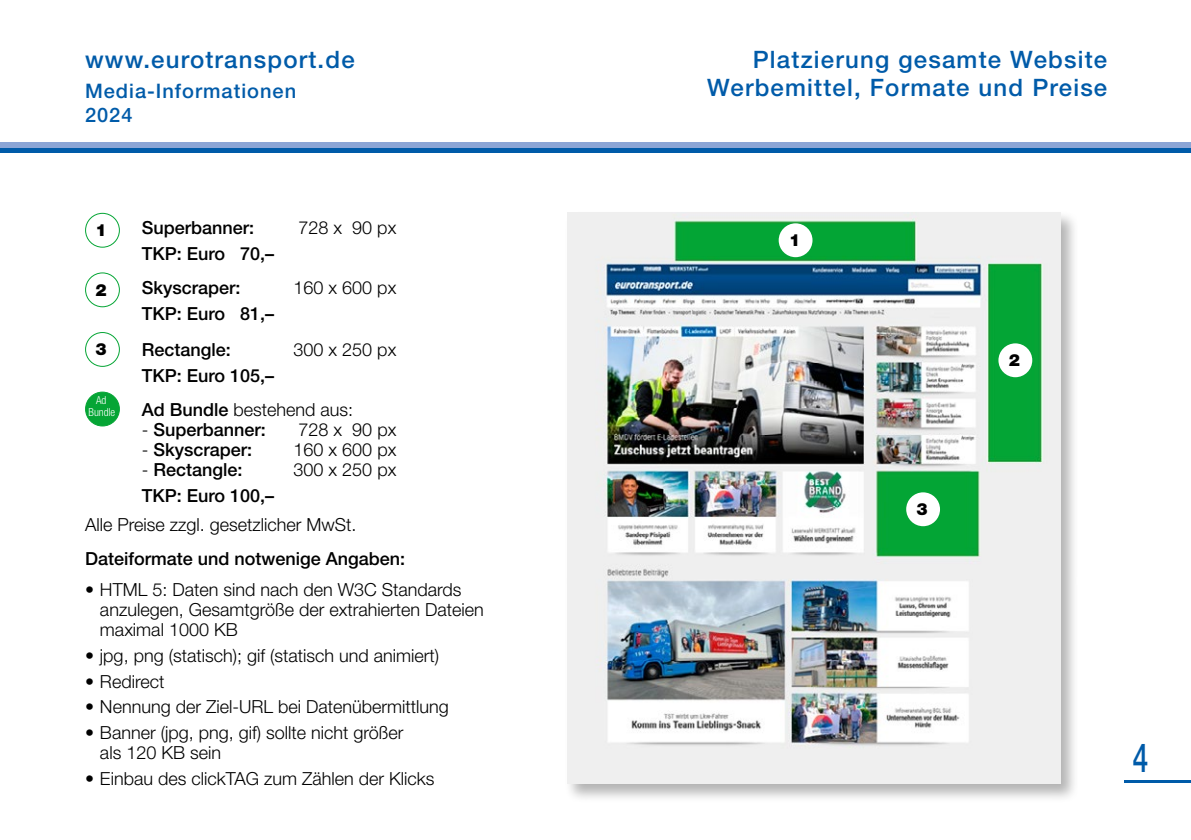
<style>
.page{position:relative;width:1191px;height:840px;background:#fff}
.page>*{position:absolute;margin:0;border:0;box-sizing:border-box;transform-origin:0 0}
.t1{font:500 40px "Helvetica Neue LT Std";color:#005ba9;scale:.7 1}
.t2{font:500 24px/28px "Helvetica Neue LT Std";letter-spacing:.05em;color:#005ba9;text-align:right}
.t3{font:500 20px/24px "Helvetica Neue LT Std";letter-spacing:.05em;color:#005ba9}
.t4{font:300 18px/20px "Helvetica Neue LT Std";color:#000}
.t5{font:500 18px/36.8px "Helvetica Neue LT Std";color:#000}
.t6{font:900 16.8px "Helvetica Neue LT Std";color:#000}
.t7{font:300 condensed 11px/12px "Helvetica Neue LT Std";letter-spacing:-.005em;color:#fff;text-align:center}
.s1{font-weight:500}
.s2{font-weight:300}
</style>
<div class="page">
<hr style="left:1124px;top:780px;width:67px;height:2px;background:#005ba9">
<div style="left:565px;top:210px;width:514px;height:592px;background:#000;opacity:.3"></div>
<img style="left:567px;top:213px;width:493px;height:570px">
<div style="left:778px;top:223px;width:34px;height:34px;background:#fff;border-radius:50%"></div>
<div style="left:998px;top:343px;width:34px;height:34px;background:#fff;border-radius:50%"></div>
<div style="left:906px;top:492px;width:34px;height:34px;background:#fff;border-radius:50%"></div>
<div style="left:0;top:147px;width:1191px;height:6px;background:#005ba9"></div>
<div style="left:0;top:142px;width:1191px;height:5px;background:#8ba5d6"></div>
<div style="left:85px;top:213px;width:35px;height:34px;border:1px solid #05a535;border-radius:50%"></div>
<div style="left:85px;top:272px;width:35px;height:35px;border:1px solid #05a535;border-radius:50%"></div>
<div style="left:85px;top:332px;width:35px;height:34px;border:1px solid #05a535;border-radius:50%"></div>
<div style="left:86px;top:392px;width:33px;height:33px;background:#05a535;border-radius:50%"></div>
<div style="left:85px;top:391px;width:35px;height:35px;border:1px solid #05a535;border-radius:50%"></div>
<h2 class="t2" style="left:85px;top:45px;width:271px">www.eurotransport.de</h2>
<p class="t3" style="left:85px;top:79px;width:213px">Media-Informationen<br>2024</p>
<p class="t6" style="left:95px;top:220px;width:13px">1</p>
<p class="t5" style="left:142px;top:209px;width:114px">Superbanner:</p>
<p class="t4" style="left:298px;top:217px;width:99px">728 x 90 px</p>
<p class="t5" style="left:142px;top:235px;width:134px">TKP: Euro 70,–</p>
<p class="t6" style="left:95px;top:280px;width:13px">2</p>
<p class="t6" style="left:95px;top:339px;width:13px">3</p>
<p class="t5" style="left:142px;top:269px;width:100px">Skyscraper:</p>
<p class="t4" style="left:293px;top:277px;width:104px">160 x 600 px</p>
<p class="t5" style="left:142px;top:294px;width:134px">TKP: Euro 81,–<br>Rectangle:</p>
<p class="t4" style="left:293px;top:339px;width:104px">300 x 250 px</p>
<p class="t5" style="left:142px;top:357px;width:134px">TKP: Euro 105,–</p>
<p class="t7" style="left:89px;top:394px;width:28px">Ad<br>Bundle</p>
<p class="t4" style="left:142px;top:399px;width:213px"><span class="s1">Ad Bundle</span> bestehend aus:</p>
<p class="t5" style="left:142px;top:410px;width:126px"><span class="s2">-</span> Superbanner:</p>
<p class="t4" style="left:298px;top:419px;width:99px">728 x 90 px</p>
<p class="t5" style="left:142px;top:430px;width:112px"><span class="s2">-</span> Skyscraper:</p>
<p class="t4" style="left:293px;top:439px;width:104px">160 x 600 px</p>
<p class="t5" style="left:142px;top:450px;width:102px"><span class="s2">-</span> Rectangle:</p>
<p class="t4" style="left:293px;top:459px;width:104px">300 x 250 px</p>
<p class="t5" style="left:142px;top:476px;width:134px">TKP: Euro 100,–</p>
<p class="t4" style="left:85px;top:513px;width:273px">Alle Preise zzgl. gesetzlicher MwSt.</p>
<p class="t5" style="left:85px;top:539px;width:322px">Dateiformate und notwenige Angaben:</p>
<p class="t4" style="left:100px;top:579px;width:385px;text-indent:-15px">• HTML 5: Daten sind nach den W3C Standards anzulegen, Gesamtgröße der extrahierten Dateien maximal 1000 KB</p>
<p class="t4" style="left:85px;top:644px;width:355px">• jpg, png (statisch); gif (statisch und animiert)</p>
<p class="t4" style="left:85px;top:670px;width:81px">• Redirect</p>
<p class="t4" style="left:85px;top:696px;width:365px">• Nennung der Ziel-URL bei Datenübermittlung</p>
<p class="t4" style="left:100px;top:721px;width:305px;text-indent:-15px">• Banner (jpg, png, gif) sollte nicht größer als 120 KB sein</p>
<p class="t4" style="left:85px;top:767px;width:351px">• Einbau des clickTAG zum Zählen der Klicks</p>
<h2 class="t2" style="left:707px;top:45px;width:402px">Platzierung gesamte Website<br>Werbemittel, Formate und Preise</h2>
<p class="t6" style="left:789px;top:230px;width:13px">1</p>
<p class="t6" style="left:916px;top:499px;width:13px">3</p>
<p class="t6" style="left:1008px;top:350px;width:13px">2</p>
<h1 class="t1" style="left:1132px;top:733px;width:24px">4</h1>
</div>
